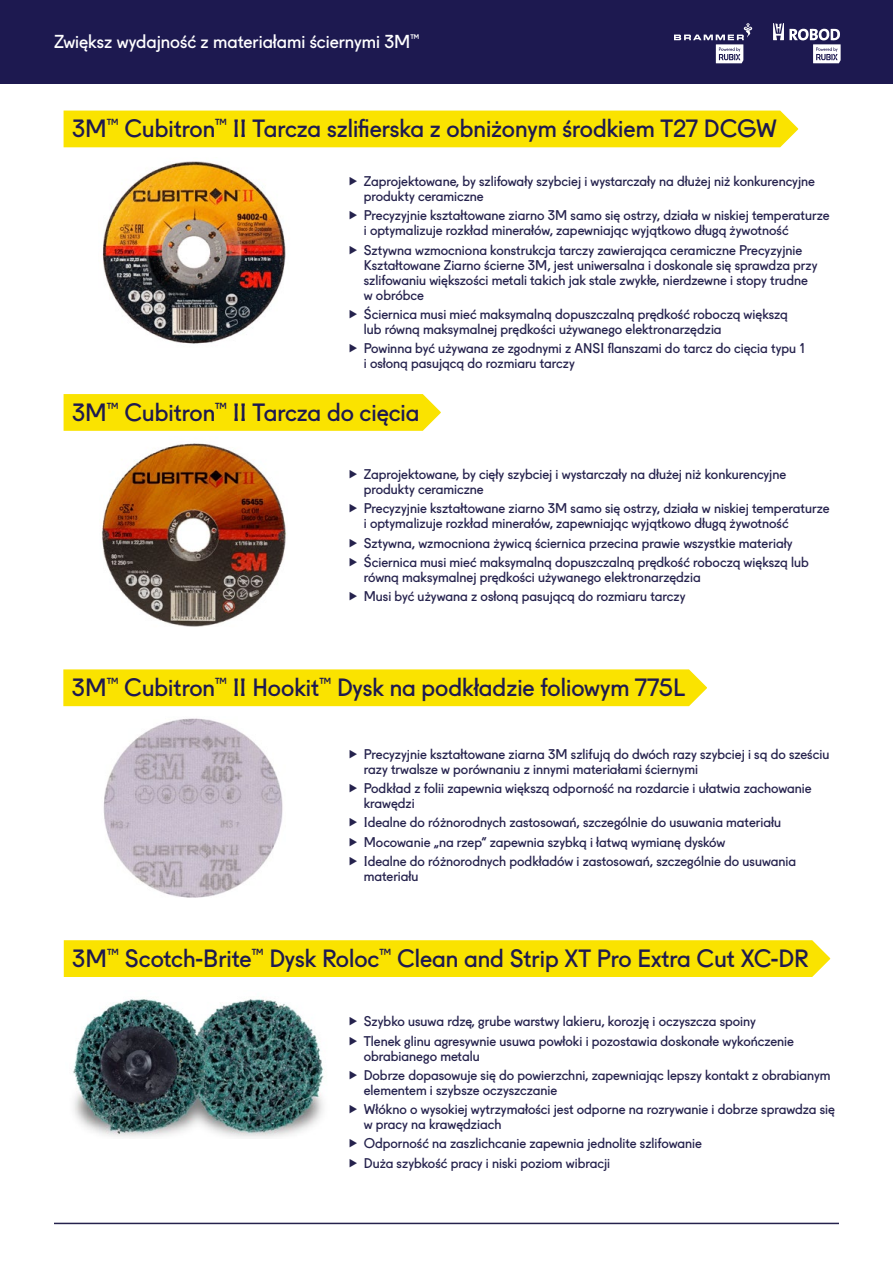
<style>
.page{position:relative;width:893px;height:1263px;background:#fff}
.page>*{position:absolute;margin:0;border:0;box-sizing:border-box;transform-origin:0 0}
.Produkt{font:24px "Fugue";color:#1d1950}
.t1{font:18px "Fugue";color:#fff}
.t2{font:13.5px/15px "Fugue";color:#25224d}
</style>
<div class="page">
<div style="left:0;top:0;width:893px;height:84px;background:#1d1950"></div>
<hr style="left:54px;top:1223px;width:785px;height:1px;background:#25224d">
<svg style="left:773px;top:23px;width:68px;height:40px"></svg>
<svg style="left:674px;top:23px;width:78px;height:40px"></svg>
<div style="left:64px;top:111px;width:734px;height:36px;background:#fae300"></div>
<svg style="left:64px;top:394px;width:377px;height:37px;background:#fae307"></svg>
<img style="left:102px;top:161px;width:184px;height:183px">
<img style="left:101px;top:443px;width:185px;height:184px">
<div style="left:63px;top:669px;width:644px;height:37px;background:#fae300"></div>
<img style="left:103px;top:718px;width:180px;height:180px">
<div style="left:64px;top:940px;width:766px;height:37px;background:#fae300"></div>
<img style="left:73px;top:999px;width:251px;height:138px">
<h2 class="t1" style="left:54px;top:27px;width:367px">Zwiększ wydajność z materiałami ściernymi 3M<sup>™</sup></h2>
<p class="Produkt" style="left:72px;top:110px;width:706px">3M<sup>™</sup> Cubitron<sup>™</sup> II Tarcza szlifierska z obniżonym środkiem T27 DCGW</p>
<p class="t2" style="left:364px;top:172px;width:453px">Zaprojektowane, by szlifowały szybciej i wystarczały na dłużej niż konkurencyjne produkty ceramiczne</p>
<p class="t2" style="left:364px;top:207px;width:467px">Precyzyjnie kształtowane ziarno 3M samo się ostrzy, działa w niskiej temperaturze i optymalizuje rozkład minerałów, zapewniając wyjątkowo długą żywotność</p>
<p class="t2" style="left:364px;top:241px;width:455px">Sztywna wzmocniona konstrukcja tarczy zawierająca ceramiczne Precyzyjnie Kształtowane Ziarno ścierne 3M, jest uniwersalna i doskonale się sprawdza przy szlifowaniu większości metali takich jak stale zwykłe, nierdzewne i stopy trudne w obróbce</p>
<p class="t2" style="left:364px;top:305px;width:426px">Ściernica musi mieć maksymalną dopuszczalną prędkość roboczą większą lub równą maksymalnej prędkości używanego elektronarzędzia</p>
<p class="t2" style="left:364px;top:339px;width:443px">Powinna być używana ze zgodnymi z ANSI flanszami do tarcz do cięcia typu 1 i osłoną pasującą do rozmiaru tarczy</p>
<p class="Produkt" style="left:72px;top:393px;width:349px">3M<sup>™</sup> Cubitron<sup>™</sup> II Tarcza do cięcia</p>
<p class="t2" style="left:364px;top:466px;width:424px">Zaprojektowane, by cięły szybciej i wystarczały na dłużej niż konkurencyjne produkty ceramiczne</p>
<p class="t2" style="left:364px;top:500px;width:467px">Precyzyjnie kształtowane ziarno 3M samo się ostrzy, działa w niskiej temperaturze i optymalizuje rozkład minerałów, zapewniając wyjątkowo długą żywotność</p>
<p class="t2" style="left:364px;top:534px;width:430px">Sztywna, wzmocniona żywicą ściernica przecina prawie wszystkie materiały</p>
<p class="t2" style="left:364px;top:553px;width:447px">Ściernica musi mieć maksymalną dopuszczalną prędkość roboczą większą lub równą maksymalnej prędkości używanego elektronarzędzia</p>
<p class="t2" style="left:364px;top:588px;width:323px">Musi być używana z osłoną pasującą do rozmiaru tarczy</p>
<p class="Produkt" style="left:72px;top:668px;width:615px">3M<sup>™</sup> Cubitron<sup>™</sup> II Hookit<sup>™</sup> Dysk na podkładzie foliowym 775L</p>
<p class="t2" style="left:364px;top:745px;width:467px">Precyzyjnie kształtowane ziarna 3M szlifują do dwóch razy szybciej i są do sześciu razy trwalsze w porównaniu z innymi materiałami ściernymi</p>
<p class="t2" style="left:364px;top:779px;width:449px">Podkład z folii zapewnia większą odporność na rozdarcie i ułatwia zachowanie krawędzi</p>
<p class="t2" style="left:364px;top:814px;width:419px">Idealne do różnorodnych zastosowań, szczególnie do usuwania materiału</p>
<p class="t2" style="left:364px;top:833px;width:363px">Mocowanie „na rzep” zapewnia szybką i łatwą wymianę dysków</p>
<p class="t2" style="left:364px;top:852px;width:434px">Idealne do różnorodnych podkładów i zastosowań, szczególnie do usuwania materiału</p>
<p class="Produkt" style="left:72px;top:939px;width:738px">3M<sup>™</sup> Scotch-Brite<sup>™</sup> Dysk Roloc<sup>™</sup> Clean and Strip XT Pro Extra Cut XC-DR</p>
<p class="t2" style="left:364px;top:1013px;width:394px">Szybko usuwa rdzę, grube warstwy lakieru, korozję i oczyszcza spoiny</p>
<p class="t2" style="left:364px;top:1032px;width:432px">Tlenek glinu agresywnie usuwa powłoki i pozostawia doskonałe wykończenie obrabianego metalu</p>
<p class="t2" style="left:364px;top:1066px;width:468px">Dobrze dopasowuje się do powierzchni, zapewniając lepszy kontakt z obrabianym elementem i szybsze oczyszczanie</p>
<p class="t2" style="left:364px;top:1100px;width:473px">Włókno o wysokiej wytrzymałości jest odporne na rozrywanie i dobrze sprawdza się w pracy na krawędziach</p>
<p class="t2" style="left:364px;top:1135px;width:340px">Odporność na zaszlichcanie zapewnia jednolite szlifowanie</p>
<p class="t2" style="left:364px;top:1154px;width:248px">Duża szybkość pracy i niski poziom wibracji</p>
</div>
